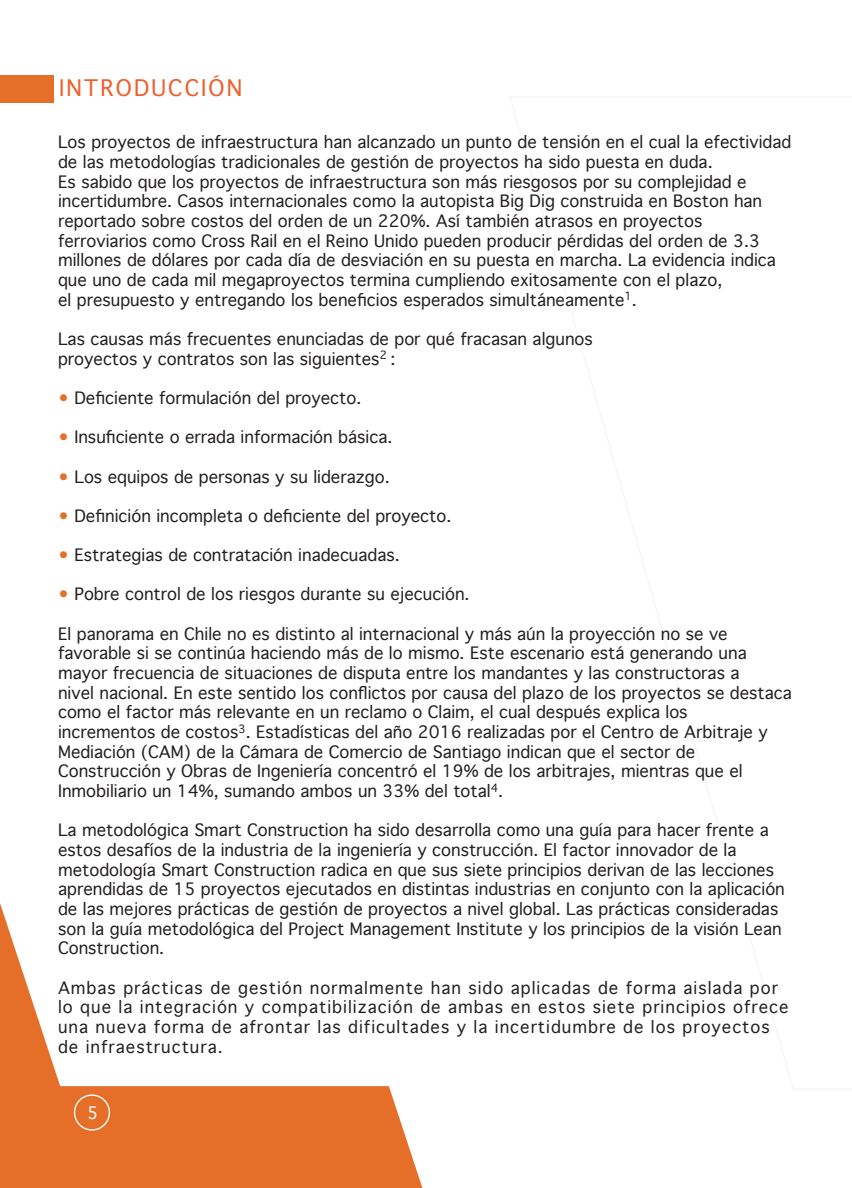
<style>
.page{position:relative;width:852px;height:1188px;background:#fff}
.page>*{position:absolute;margin:0;border:0;box-sizing:border-box;transform-origin:0 0}
.t1{font:21.9px "Geneva";letter-spacing:.1em;color:#f15d2b}
.t2{font:16.35px/19.6px "Geneva";color:#231f20}
.t3{font:16.35px/19.6px "Geneva";letter-spacing:.06em;color:#231f20}
.t4{font:16.35px "Geneva";color:#fff}
.s1{color:#e56e29}
</style>
<div class="page">
<svg style="left:0;top:903px;width:423px;height:285px"></svg>
<div style="left:0;top:75px;width:53px;height:27px;background:#e56e29"></div>
<div style="left:74px;top:1094px;width:36px;height:37px;border:1px solid #fff;border-radius:50%"></div>
<h1 class="t1" style="left:59px;top:75px;width:185px">INTRODUCCIÓN</h1>
<p class="t2" style="left:58px;top:133px;width:734px">Los proyectos de infraestructura han alcanzado un punto de tensión en el cual la efectividad de las metodologías tradicionales de gestión de proyectos ha sido puesta en duda.<br>Es sabido que los proyectos de infraestructura son más riesgosos por su complejidad e incertidumbre. Casos internacionales como la autopista Big Dig construida en Boston han reportado sobre costos del orden de un 220%. Así también atrasos en proyectos ferroviarios como Cross Rail en el Reino Unido pueden producir pérdidas del orden de 3.3 millones de dólares por cada día de desviación en su puesta en marcha. La evidencia indica que uno de cada mil megaproyectos termina cumpliendo exitosamente con el plazo,<br>el presupuesto y entregando los beneicios esperados simultáneamente<sup>1</sup>.</p>
<p class="t2" style="left:58px;top:329px;width:536px">Las causas más frecuentes enunciadas de por qué fracasan algunos proyectos y contratos son las siguientes<sup>2</sup> :</p>
<p class="t2" style="left:58px;top:388px;width:305px"><span class="s1">•</span> Deiciente formulación del proyecto.</p>
<p class="t2" style="left:58px;top:428px;width:336px"><span class="s1">•</span> Insuiciente o errada información básica.</p>
<p class="t2" style="left:58px;top:467px;width:333px"><span class="s1">•</span> Los equipos de personas y su liderazgo.</p>
<p class="t2" style="left:58px;top:506px;width:395px"><span class="s1">•</span> Deinición incompleta o deiciente del proyecto.</p>
<p class="t2" style="left:58px;top:546px;width:343px"><span class="s1">•</span> Estrategias de contratación inadecuadas.</p>
<p class="t2" style="left:58px;top:585px;width:413px"><span class="s1">•</span> Pobre control de los riesgos durante su ejecución.</p>
<p class="t2" style="left:58px;top:624px;width:735px">El panorama en Chile no es distinto al internacional y más aún la proyección no se ve favorable si se continúa haciendo más de lo mismo. Este escenario está generando una mayor frecuencia de situaciones de disputa entre los mandantes y las constructoras a<br>nivel nacional. En este sentido los conlictos por causa del plazo de los proyectos se destaca como el factor más relevante en un reclamo o Claim, el cual después explica los<br>incrementos de costos<sup>3</sup>. Estadísticas del año 2016 realizadas por el Centro de Arbitraje y Mediación (CAM) de la Cámara de Comercio de Santiago indican que el sector de Construcción y Obras de Ingeniería concentró el 19% de los arbitrajes, mientras que el Inmobiliario un 14%, sumando ambos un 33% del total<sup>4</sup>.</p>
<p class="t2" style="left:58px;top:821px;width:728px">La metodológica Smart Construction ha sido desarrolla como una guía para hacer frente a estos desafíos de la industria de la ingeniería y construcción. El factor innovador de la metodología Smart Construction radica en que sus siete principios derivan de las lecciones aprendidas de 15 proyectos ejecutados en distintas industrias en conjunto con la aplicación de las mejores prácticas de gestión de proyectos a nivel global. Las prácticas consideradas son la guía metodológica del Project Management Institute y los principios de la visión Lean Construction.</p>
<p class="t3" style="left:58px;top:978px;width:731px">Ambas prácticas de gestión normalmente han sido aplicadas de forma aislada por lo que la integración y compatibilización de ambas en estos siete principios ofrece una nueva forma de afrontar las dificultades y la incertidumbre de los proyectos de infraestructura.</p>
<p class="t4" style="left:87px;top:1104px;width:12px">5</p>
</div>
